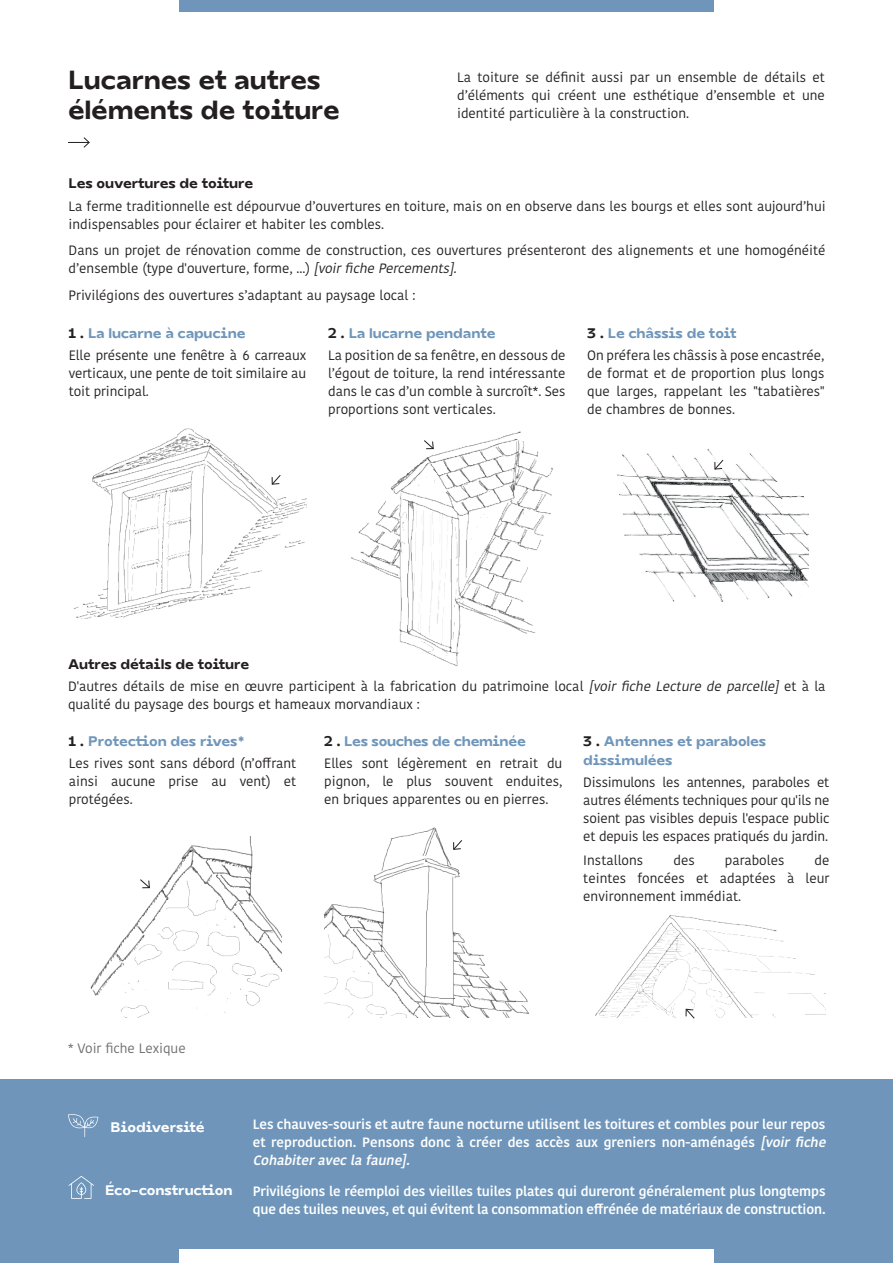
<style>
.page{position:relative;width:893px;height:1263px;background:#fff}
.page>*{position:absolute;margin:0;border:0;box-sizing:border-box;transform-origin:0 0}
.t1{font:700 25.5px/30px "TG Praktikal Trials";color:#231f20}
.t2{font:13.5px/18px "Kohinoor Bangla";color:#231f20;text-align:justify}
.t3{font:600 13.5px/18px "Kohinoor Bangla";letter-spacing:-.01em;color:#fff}
.t4{font:700 13.5px/19.5px "TG Praktikal Trials";color:#6f96ba}
.t5{font:700 13.5px "TG Praktikal Trials";color:#231f20}
.t6{font:700 13.5px "TG Praktikal Trials";color:#fff}
.t7{font:13.5px "Kohinoor Bangla";color:#6d6e71}
.s1{font-style:italic}
.s2{color:#231f20}
</style>
<div class="page">
<div style="left:0;top:1079px;width:893px;height:184px;background:#6f96ba"></div>
<svg style="left:68px;top:137px;width:22px;height:11px"></svg>
<img style="left:90px;top:836px;width:192px;height:181px">
<img style="left:324px;top:827px;width:205px;height:190px">
<img style="left:351px;top:431px;width:202px;height:236px">
<svg style="left:68px;top:1176px;width:26px;height:23px"></svg>
<svg style="left:68px;top:1114px;width:30px;height:23px"></svg>
<img style="left:73px;top:428px;width:233px;height:190px">
<div style="left:276px;top:458px;width:22px;height:21px;background:#fff"></div>
<svg style="left:271px;top:474px;width:10px;height:11px"></svg>
<img style="left:617px;top:449px;width:191px;height:153px">
<div style="left:719px;top:443px;width:21px;height:21px;background:#fff"></div>
<svg style="left:714px;top:459px;width:10px;height:11px"></svg>
<div style="left:458px;top:823px;width:21px;height:21px;background:#fff"></div>
<svg style="left:453px;top:839px;width:10px;height:11px"></svg>
<div style="left:122px;top:861px;width:22px;height:21px;background:#fff"></div>
<svg style="left:139px;top:878px;width:11px;height:11px"></svg>
<img style="left:595px;top:915px;width:230px;height:102px">
<div style="left:179px;top:0;width:534px;height:12px;background:#6f96ba"></div>
<div style="left:179px;top:1249px;width:534px;height:14px;background:#fff"></div>
<h1 class="t1" style="left:68px;top:66px;width:273px">Lucarnes et autres éléments de toiture</h1>
<p class="t2" style="left:457px;top:69px;width:369px">La toiture se définit aussi par un ensemble de détails et d’éléments qui créent une esthétique d’ensemble et une identité particulière à la construction.</p>
<p class="t5" style="left:69px;top:175px;width:186px">Les ouvertures de toiture</p>
<p class="t2" style="left:69px;top:198px;width:758px">La ferme traditionnelle est dépourvue d’ouvertures en toiture, mais on en observe dans les bourgs et elles sont aujourd’hui indispensables pour éclairer et habiter les combles.</p>
<p class="t2" style="left:69px;top:242px;width:758px">Dans un projet de rénovation comme de construction, ces ouvertures présenteront des alignements et une homogénéité d’ensemble (type d'ouverture, forme, ...) <span class="s1">[voir fiche Percements].</span></p>
<p class="t2" style="left:69px;top:287px;width:348px">Privilégions des ouvertures s’adaptant au paysage local :</p>
<p class="t4" style="left:69px;top:323px;width:178px"><span class="s2">1 .</span> La lucarne à capucine</p>
<p class="t2" style="left:69px;top:347px;width:239px">Elle présente une fenêtre à 6 carreaux verticaux, une pente de toit similaire au toit principal.</p>
<p class="t4" style="left:328px;top:323px;width:169px"><span class="s2">2 .</span> La lucarne pendante</p>
<p class="t2" style="left:328px;top:347px;width:239px">La position de sa fenêtre, en dessous de l’égout de toiture, la rend intéressante dans le cas d’un comble à surcroît*. Ses proportions sont verticales.</p>
<p class="t4" style="left:587px;top:323px;width:151px"><span class="s2">3 .</span> Le châssis de toit</p>
<p class="t2" style="left:587px;top:347px;width:239px">On préfera les châssis à pose encastrée, de format et de proportion plus longs que larges, rappelant les "tabatières" de chambres de bonnes.</p>
<p class="t5" style="left:68px;top:655px;width:183px">Autres détails de toiture</p>
<p class="t2" style="left:68px;top:678px;width:759px">D'autres détails de mise en œuvre participent à la fabrication du patrimoine local <span class="s1">[voir fiche Lecture de parcelle]</span> et à la qualité du paysage des bourgs et hameaux morvandiaux :</p>
<p class="t4" style="left:69px;top:731px;width:177px"><span class="s2">1 .</span> Protection des rives*</p>
<p class="t2" style="left:69px;top:755px;width:229px">Les rives sont sans débord (n’offrant ainsi aucune prise au vent) et protégées.</p>
<p class="t4" style="left:324px;top:731px;width:203px"><span class="s2">2 .</span> Les souches de cheminée</p>
<p class="t2" style="left:324px;top:755px;width:240px">Elles sont légèrement en retrait du pignon, le plus souvent enduites, en briques apparentes ou en pierres.</p>
<p class="t4" style="left:583px;top:731px;width:184px"><span class="s2">3 .</span> Antennes et paraboles dissimulées</p>
<p class="t2" style="left:583px;top:774px;width:248px">Dissimulons les antennes, paraboles et autres éléments techniques pour qu'ils ne soient pas visibles depuis l'espace public et depuis les espaces pratiqués du jardin.</p>
<p class="t2" style="left:583px;top:852px;width:62px">Installons</p>
<p class="t2" style="left:673px;top:852px;width:23px">des</p>
<p class="t2" style="left:725px;top:852px;width:61px">paraboles</p>
<p class="t2" style="left:583px;top:852px;width:248px;text-indent:231px">de teintes foncées et adaptées à leur environnement immédiat.</p>
<p class="t7" style="left:68px;top:1042px;width:119px">* Voir fiche Lexique</p>
<p class="t6" style="left:111px;top:1118px;width:96px">Biodiversité</p>
<p class="t6" style="left:105px;top:1181px;width:129px">Éco-construction</p>
<p class="t3" style="left:253px;top:1116px;width:577px">Les chauves-souris et autre faune nocturne utilisent les toitures et combles pour leur repos et reproduction. Pensons donc à créer des accès aux greniers non-aménagés <span class="s1">[voir fiche<br>Cohabiter avec la faune].</span></p>
<p class="t3" style="left:253px;top:1183px;width:574px">Privilégions le réemploi des vieilles tuiles plates qui dureront généralement plus longtemps que des tuiles neuves, et qui évitent la consommation effrénée de matériaux de construction.</p>
</div>
